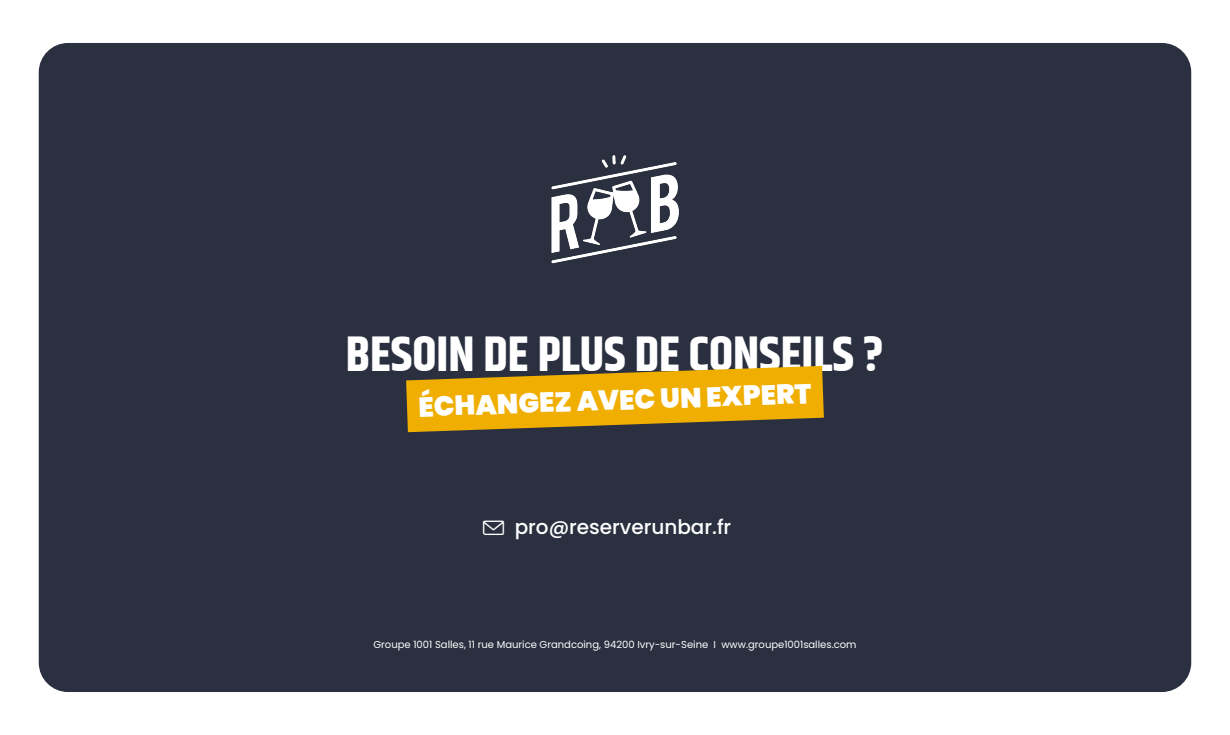
<style>
.page{position:relative;width:1230px;height:735px;background:#fff}
.page>*{position:absolute;margin:0;border:0;box-sizing:border-box;transform-origin:0 0}
.t1{font:700 49.12px "Khand";color:#fff}
.t2{font:900 27.62px "Poppins";color:#fff}
.t3{font:500 20px "Poppins";color:#fff}
.t4{font:10px "Poppins";color:#fff}
</style>
<div class="page">
<div style="left:39px;top:43px;width:1152px;height:649px;background:#2a3040;border-radius:29px"></div>
<img style="left:551px;top:155px;width:128px;height:109px">
<svg style="left:406px;top:366px;width:418px;height:66px"></svg>
<h1 class="t1" style="left:346px;top:319px;width:540px">BESOIN DE PLUS DE CONSEILS ?</h1>
<h2 class="t2" style="left:418px;top:391px;width:395px;rotate:-2deg">ÉCHANGEZ AVEC UN EXPERT</h2>
<h3 class="t3" style="left:515px;top:516px;width:218px">pro@reserverunbar.fr</h3>
<p class="t4" style="left:373px;top:639px;width:485px">Groupe 1001 Salles, 11 rue Maurice Grandcoing, 94200 Ivry-sur-Seine I www.groupe1001salles.com</p>
</div>
